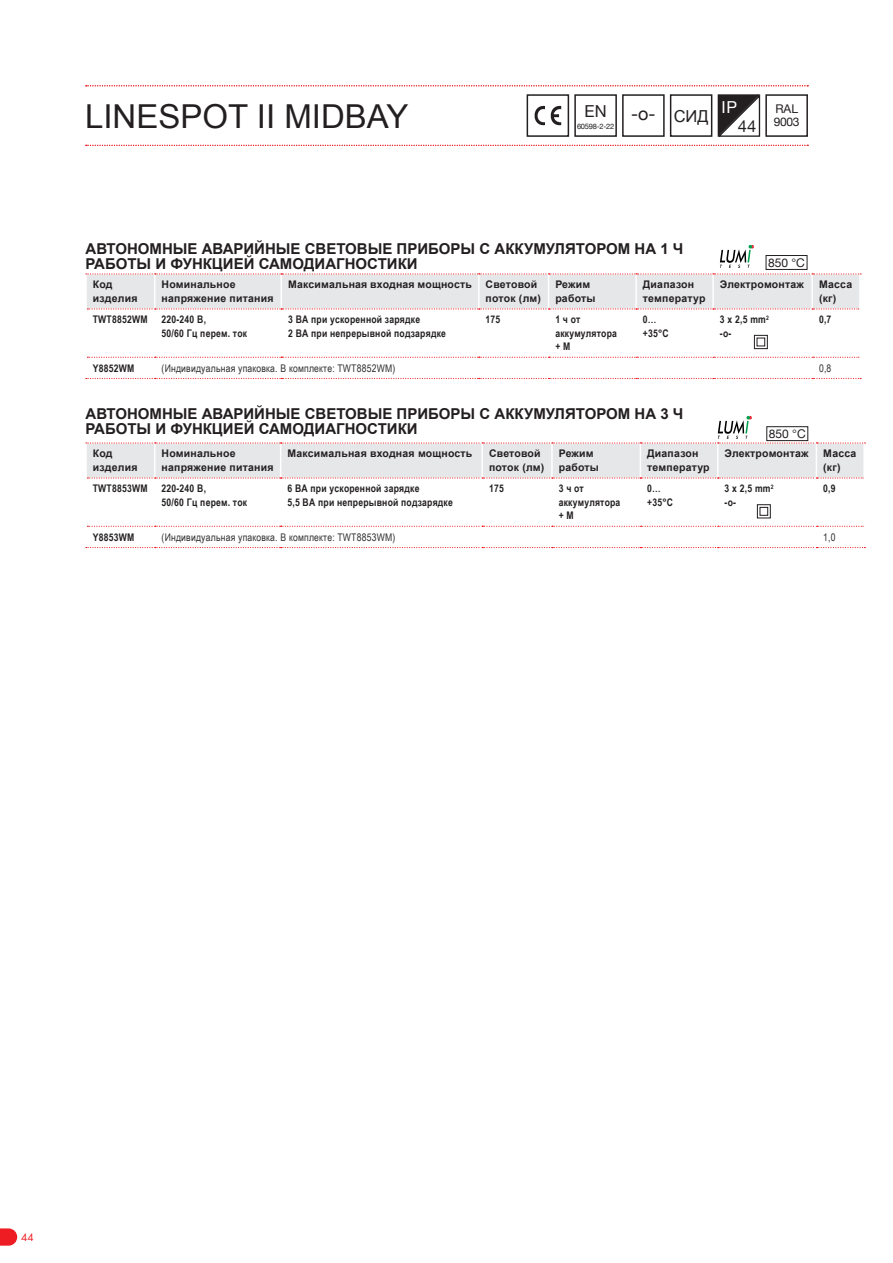
<style>
.page{position:relative;width:893px;height:1263px;background:#fff}
.page>*{position:absolute;margin:0;border:0;box-sizing:border-box;transform-origin:0 0}
.t1{font:33px "Arial";color:#231f20}
.t2{font:18px "Helvetica Neue";color:#231f20}
.t3{font:16.5px "Helvetica Neue";color:#231f20}
.t4{font:16.5px "Helvetica Neue";color:#fff}
.t5{font:700 15px/15px "Arial";color:#231f20}
.t6{font:12px/13.5px "Helvetica Neue";color:#231f20}
.t7{font:700 10.5px/13.5px "Arial Narrow";letter-spacing:.02em;color:#231f20}
.t8{font:700 10.5px/13.5px "Arial";letter-spacing:.02em;color:#231f20}
.t9{font:10.5px "Arial Narrow";letter-spacing:.02em;color:#312f30}
.t10{font:500 9.75px "Semplicita Pro";color:#ee1d23}
.t11{font:7.5px "Helvetica Neue";letter-spacing:-.03em;color:#231f20}
.s1{font-family:"Arial";font-size:16.5px}
</style>
<div class="page">
<svg style="left:0;top:1228px;width:17px;height:18px"></svg>
<svg style="left:87px;top:334px;width:772px;height:23px"></svg>
<hr style="left:154px;top:310px;width:2px;height:47px;background:#fff">
<hr style="left:281px;top:310px;width:1px;height:47px;background:#fff">
<hr style="left:635px;top:310px;width:2px;height:47px;background:#fff">
<hr style="left:712px;top:310px;width:2px;height:47px;background:#fff">
<hr style="left:811px;top:310px;width:2px;height:47px;background:#fff">
<hr style="left:478px;top:310px;width:2px;height:47px;background:#fff">
<hr style="left:548px;top:310px;width:1px;height:47px;background:#fff">
<svg style="left:86px;top:357px;width:775px;height:22px"></svg>
<svg style="left:756px;top:337px;width:10px;height:10px"></svg>
<div style="left:754px;top:335px;width:14px;height:14px;border:1px solid #231f20"></div>
<div style="left:757px;top:338px;width:8px;height:8px;background:#fff"></div>
<div style="left:756px;top:338px;width:9px;height:8px;border:1px solid #231f20"></div>
<svg style="left:87px;top:504px;width:776px;height:22px"></svg>
<hr style="left:154px;top:479px;width:2px;height:47px;background:#fff">
<hr style="left:280px;top:479px;width:1px;height:47px;background:#fff">
<hr style="left:640px;top:479px;width:1px;height:47px;background:#fff">
<hr style="left:717px;top:479px;width:1px;height:47px;background:#fff">
<hr style="left:816px;top:479px;width:1px;height:47px;background:#fff">
<hr style="left:481px;top:479px;width:2px;height:47px;background:#fff">
<hr style="left:551px;top:479px;width:2px;height:47px;background:#fff">
<svg style="left:86px;top:526px;width:779px;height:22px"></svg>
<svg style="left:759px;top:506px;width:10px;height:10px"></svg>
<div style="left:757px;top:504px;width:14px;height:14px;border:1px solid #231f20"></div>
<div style="left:760px;top:507px;width:8px;height:8px;background:#fff"></div>
<div style="left:759px;top:507px;width:9px;height:9px;border:1px solid #231f20"></div>
<svg style="left:86px;top:85px;width:722px;height:1px"></svg>
<svg style="left:86px;top:145px;width:722px;height:1px"></svg>
<svg style="left:86px;top:245px;width:775px;height:65px"></svg>
<svg style="left:86px;top:416px;width:779px;height:63px"></svg>
<div style="left:765px;top:94px;width:43px;height:43px;border:2px solid #231f20"></div>
<div style="left:574px;top:94px;width:43px;height:43px;border:2px solid #231f20"></div>
<div style="left:527px;top:94px;width:42px;height:43px;border:2px solid #231f20"></div>
<svg style="left:534px;top:105px;width:27px;height:21px"></svg>
<svg style="left:717px;top:94px;width:44px;height:43px"></svg>
<div style="left:622px;top:94px;width:43px;height:43px;border:2px solid #231f20"></div>
<div style="left:670px;top:94px;width:42px;height:43px;border:2px solid #231f20"></div>
<h3 class="t4" style="left:722px;top:97px;width:17px">IP</h3>
<h1 class="t1" style="left:85px;top:94px;width:325px">LINESPOT II MIDBAY</h1>
<p class="t6" style="left:774px;top:102px;width:27px">RAL<br>9003</p>
<h3 class="t3" style="left:585px;top:101px;width:23px">EN</h3>
<p class="t11" style="left:577px;top:122px;width:39px">60598-2-22</p>
<h2 class="t2" style="left:631px;top:103px;width:79px">-o- <span class="s1">СИД</span></h2>
<h3 class="t3" style="left:738px;top:117px;width:20px">44</h3>
<h3 class="t5" style="left:86px;top:241px;width:599px">АВТОНОМНЫЕ АВАРИЙНЫЕ СВЕТОВЫЕ ПРИБОРЫ С АККУМУЛЯТОРОМ НА 1 Ч<br>РАБОТЫ И ФУНКЦИЕЙ САМОДИАГНОСТИКИ</h3>
<p class="t6" style="left:768px;top:256px;width:38px">850 °C</p>
<p class="t8" style="left:93px;top:278px;width:46px">Код изделия</p>
<p class="t8" style="left:162px;top:278px;width:113px">Номинальное напряжение питания</p>
<p class="t8" style="left:288px;top:278px;width:185px">Максимальная входная мощность</p>
<p class="t8" style="left:486px;top:278px;width:57px">Световой поток (лм)</p>
<p class="t8" style="left:555px;top:278px;width:42px">Режим работы</p>
<p class="t8" style="left:643px;top:278px;width:64px">Диапазон температур</p>
<p class="t8" style="left:720px;top:278px;width:85px">Электромонтаж</p>
<p class="t8" style="left:819px;top:278px;width:35px">Масса (кг)</p>
<p class="t7" style="left:93px;top:312px;width:56px">TWT8852WM</p>
<p class="t7" style="left:162px;top:312px;width:87px">220-240 В,<br>50/60 Гц перем. ток</p>
<p class="t7" style="left:288px;top:312px;width:159px">3 ВА при ускоренной зарядке<br>2 ВА при непрерывной подзарядке</p>
<p class="t7" style="left:486px;top:312px;width:16px">175</p>
<p class="t7" style="left:555px;top:312px;width:63px">1 ч от аккумулятора + M</p>
<p class="t7" style="left:643px;top:312px;width:27px">0… +35°C</p>
<p class="t7" style="left:720px;top:312px;width:50px">3 x 2,5 mm<sup>2 </sup>-o-</p>
<p class="t7" style="left:819px;top:312px;width:14px">0,7</p>
<p class="t7" style="left:93px;top:361px;width:43px">Y8852WM</p>
<p class="t9" style="left:162px;top:360px;width:235px">(Индивидуальная упаковка. В комплекте: TWT8852WM)</p>
<p class="t9" style="left:819px;top:360px;width:14px">0,8</p>
<h3 class="t5" style="left:86px;top:407px;width:599px">АВТОНОМНЫЕ АВАРИЙНЫЕ СВЕТОВЫЕ ПРИБОРЫ С АККУМУЛЯТОРОМ НА 3 Ч<br>РАБОТЫ И ФУНКЦИЕЙ САМОДИАГНОСТИКИ</h3>
<p class="t6" style="left:769px;top:427px;width:38px">850 °C</p>
<p class="t8" style="left:93px;top:447px;width:46px">Код изделия</p>
<p class="t8" style="left:162px;top:447px;width:113px">Номинальное напряжение питания</p>
<p class="t8" style="left:287px;top:447px;width:186px">Максимальная входная мощность</p>
<p class="t8" style="left:489px;top:447px;width:57px">Световой поток (лм)</p>
<p class="t8" style="left:559px;top:447px;width:42px">Режим работы</p>
<p class="t8" style="left:647px;top:447px;width:64px">Диапазон температур</p>
<p class="t8" style="left:725px;top:447px;width:85px">Электромонтаж</p>
<p class="t8" style="left:823px;top:447px;width:35px">Масса (кг)</p>
<p class="t7" style="left:93px;top:481px;width:56px">TWT8853WM</p>
<p class="t7" style="left:162px;top:481px;width:87px">220-240 В,<br>50/60 Гц перем. ток</p>
<p class="t7" style="left:287px;top:481px;width:167px">6 ВА при ускоренной зарядке<br>5,5 ВА при непрерывной подзарядке</p>
<p class="t7" style="left:489px;top:481px;width:16px">175</p>
<p class="t7" style="left:559px;top:481px;width:63px">3 ч от аккумулятора + M</p>
<p class="t7" style="left:647px;top:481px;width:27px">0… +35°C</p>
<p class="t7" style="left:725px;top:481px;width:50px">3 x 2,5 mm<sup>2 </sup>-o-</p>
<p class="t7" style="left:823px;top:481px;width:14px">0,9</p>
<p class="t7" style="left:93px;top:530px;width:43px">Y8853WM</p>
<p class="t9" style="left:162px;top:529px;width:235px">(Индивидуальная упаковка. В комплекте: TWT8853WM)</p>
<p class="t9" style="left:823px;top:529px;width:14px">1,0</p>
<p class="t10" style="left:21px;top:1230px;width:14px">44</p>
</div>
